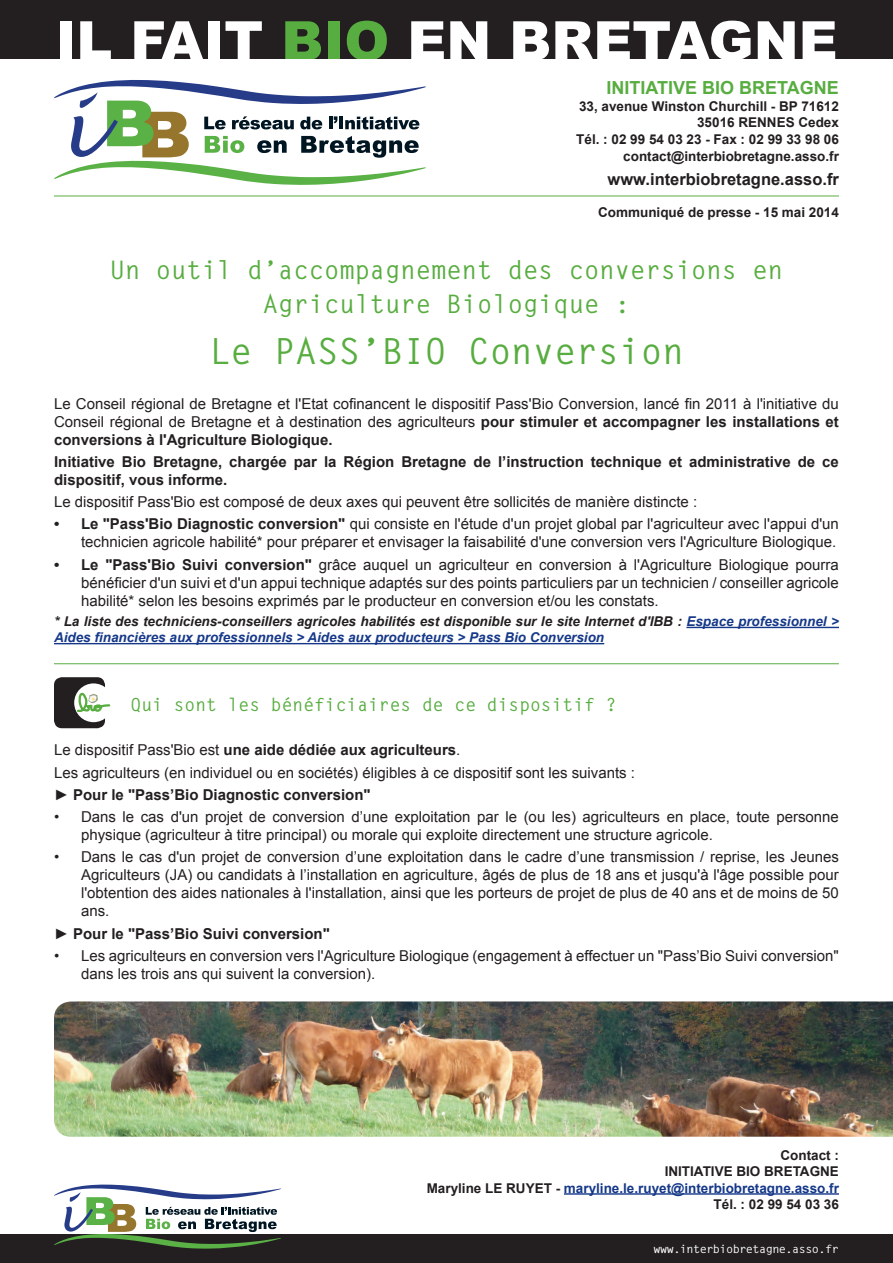
<style>
.page{position:relative;width:893px;height:1263px;background:#fff}
.page>*{position:absolute;margin:0;border:0;box-sizing:border-box;transform-origin:0 0}
.t1{font:900 54px "Arial";color:#fff}
.t2{font:700 36px "Letter Gothic Std";color:#58ad40}
.t3{font:700 25.5px/33.6px "Letter Gothic Std";color:#58ad40;text-align:center}
.t4{font:700 18px "Letter Gothic Std";color:#58ad40}
.t5{font:700 18px "Arial";color:#58ad40}
.t6{font:700 16.5px "Arial";color:#231f20}
.t7{font:15px/18px "Arial";color:#231f20;text-align:justify}
.t8{font:700 15px/18px "Arial";color:#231f20}
.t9{font:700 13.5px/16.5px "Arial";color:#231f20;text-align:right}
.t10{font:italic 700 13.5px/16.2px "Arial";color:#153889}
.t11{font:700 11.4px "Letter Gothic Std";letter-spacing:-.05em;color:#fff;scale:1.05 1}
.s1{color:#58ad40}
.s2{font-weight:700}
.s3{color:#231f20}
.s4{color:#153889}
</style>
<div class="page">
<div style="left:0;top:1234px;width:893px;height:29px;background:#231f20"></div>
<hr style="left:686px;top:627px;width:153px;height:1px;background:#153889">
<hr style="left:54px;top:643px;width:550px;height:1px;background:#153889">
<hr style="left:54px;top:196px;width:785px;height:1px;background:#58ad40">
<div style="left:0;top:0;width:893px;height:60px;background:#231f20"></div>
<hr style="left:54px;top:663px;width:785px;height:1px;background:#58ad40">
<div style="left:54px;top:677px;width:51px;height:51px;background:#231f20;border-radius:8px"></div>
<div style="left:74px;top:683px;width:39px;height:39px;background:#fff;border-radius:50%"></div>
<svg style="left:74px;top:693px;width:37px;height:22px"></svg>
<svg style="left:54px;top:80px;width:372px;height:105px"></svg>
<svg style="left:54px;top:1184px;width:227px;height:65px"></svg>
<hr style="left:564px;top:1193px;width:275px;height:2px;background:#153889">
<img style="left:54px;top:1001px;width:839px;height:136px">
<h1 class="t1" style="left:55px;top:1px;width:784px">IL FAIT <span class="s1">BIO</span> EN BRETAGNE</h1>
<p class="t5" style="left:607px;top:76px;width:234px">INITIATIVE BIO BRETAGNE</p>
<p class="t9" style="left:576px;top:98px;width:264px">33, avenue Winston Churchill - BP 71612<br>35016 RENNES Cedex<br>Tél. : 02 99 54 03 23 - Fax : 02 99 33 98 06 contact@interbiobretagne.asso.fr</p>
<p class="t6" style="left:608px;top:168px;width:233px">www.interbiobretagne.asso.fr</p>
<p class="t9" style="left:598px;top:204px;width:242px">Communiqué de presse - 15 mai 2014</p>
<h3 class="t3" style="left:110px;top:254px;width:675px">Un outil d’accompagnement des conversions en<br>Agriculture Biologique :</h3>
<h2 class="t2" style="left:209px;top:329px;width:477px">Le PASS’BIO Conversion</h2>
<p class="t7" style="left:54px;top:394px;width:786px">Le Conseil régional de Bretagne et l'Etat cofinancent le dispositif Pass'Bio Conversion, lancé fin 2011 à l'initiative du Conseil régional de Bretagne et à destination des agriculteurs <span class="s2">pour stimuler et accompagner les installations et conversions à l'Agriculture Biologique.</span></p>
<p class="t8" style="left:54px;top:453px;width:786px">Initiative Bio Bretagne, chargée par la Région Bretagne de l’instruction technique et administrative de ce dispositif, vous informe.</p>
<p class="t7" style="left:54px;top:493px;width:645px">Le dispositif Pass'Bio est composé de deux axes qui peuvent être sollicités de manière distincte :</p>
<p class="t7" style="left:54px;top:515px;width:786px;text-align:right"><span class="s2">• Le "Pass'Bio Diagnostic conversion"</span> qui consiste en l'étude d'un projet global par l'agriculteur avec l'appui d'un technicien agricole habilité* pour préparer et envisager la faisabilité d'une conversion vers l'Agriculture Biologique.</p>
<p class="t7" style="left:81px;top:555px;width:759px;text-indent:-27px"><span class="s2">• Le "Pass'Bio Suivi conversion"</span> grâce auquel un agriculteur en conversion à l'Agriculture Biologique pourra bénéficier d'un suivi et d'un appui technique adaptés sur des points particuliers par un technicien / conseiller agricole habilité* selon les besoins exprimés par le producteur en conversion et/ou les constats.</p>
<p class="t10" style="left:54px;top:614px;width:786px"><span class="s3">* La liste des techniciens-conseillers agricoles habilités est disponible sur le site Internet d'IBB :</span> Espace professionnel &gt;<br>Aides financières aux professionnels &gt; Aides aux producteurs &gt; Pass Bio Conversion</p>
<p class="t4" style="left:131px;top:693px;width:488px">Qui sont les bénéficiaires de ce dispositif ?</p>
<p class="t7" style="left:54px;top:739px;width:583px;line-height:22.2px">Le dispositif Pass'Bio est <span class="s2">une aide dédiée aux agriculteurs</span>.<br>Les agriculteurs (en individuel ou en sociétés) éligibles à ce dispositif sont les suivants :</p>
<p class="t8" style="left:54px;top:786px;width:318px">► Pour le "Pass’Bio Diagnostic conversion"</p>
<p class="t7" style="left:81px;top:808px;width:759px;text-indent:-27px">• Dans le cas d'un projet de conversion d’une exploitation par le (ou les) agriculteurs en place, toute personne physique (agriculteur à titre principal) ou morale qui exploite directement une structure agricole.</p>
<p class="t7" style="left:81px;top:848px;width:759px;text-indent:-27px">• Dans le cas d'un projet de conversion d’une exploitation dans le cadre d’une transmission / reprise, les Jeunes Agriculteurs (JA) ou candidats à l’installation en agriculture, âgés de plus de 18 ans et jusqu'à l'âge possible pour l'obtention des aides nationales à l'installation, ainsi que les porteurs de projet de plus de 40 ans et de moins de 50 ans.</p>
<p class="t8" style="left:54px;top:925px;width:277px">► Pour le "Pass’Bio Suivi conversion"</p>
<p class="t7" style="left:81px;top:947px;width:759px;text-indent:-27px">• Les agriculteurs en conversion vers l'Agriculture Biologique (engagement à effectuer un "Pass’Bio Suivi conversion" dans les trois ans qui suivent la conversion).</p>
<p class="t9" style="left:427px;top:1148px;width:414px">Contact :<br>INITIATIVE BIO BRETAGNE<br>Maryline LE RUYET - <span class="s4">maryline.le.ruyet@interbiobretagne.asso.fr<br></span>Tél. : 02 99 54 03 36</p>
<p class="t11" style="left:654px;top:1242px;width:178px">www.interbiobretagne.asso.fr</p>
</div>
